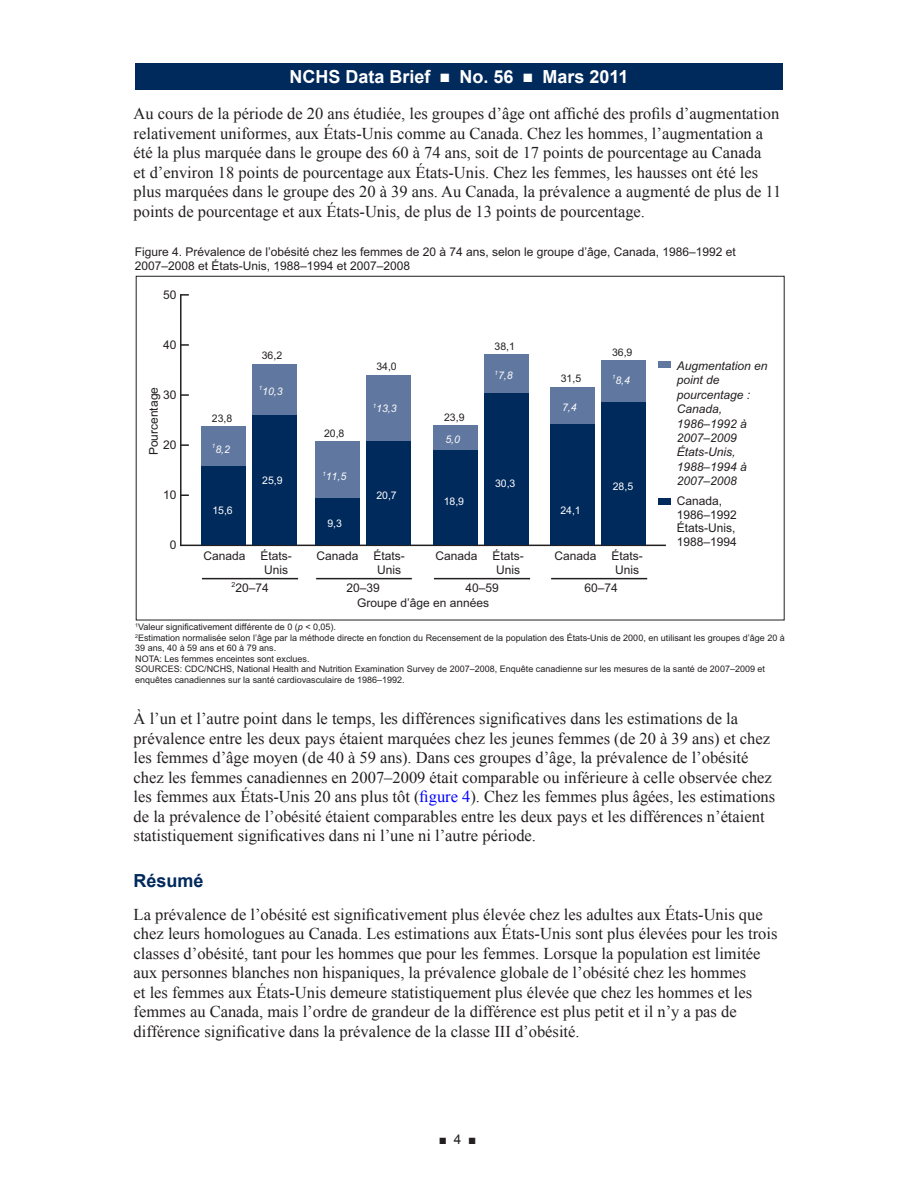
<style>
.page{position:relative;width:918px;height:1188px;background:#fff}
.page>*{position:absolute;margin:0;border:0;box-sizing:border-box;transform-origin:0 0}
.t1{font:700 18px "Arial";color:#fff}
.Heading_2{font:700 18px "Arial";color:#00295c}
.t2{font:16.5px/19.5px "Times New Roman";color:#231f20}
.t3{font:13.5px "Arial";color:#231f20}
.t4{font:12px/13.5px "Arial";color:#231f20}
.t5{font:italic 12px/14.4px "Arial";color:#231f20}
.t6{font:10.5px/22.4px "Arial";color:#231f20}
.t7{font:10.5px "Arial";color:#fff}
.t8{font:italic 10.5px "Arial";color:#fff}
.t9{font:9px/10.5px "Arial";color:#231f20}
.s1{font-style:italic;color:#fff}
.s2{font-style:italic}
.s3{color:#00f}
</style>
<div class="page">
<div style="left:135px;top:63px;width:648px;height:27px;background:#00295c"></div>
<div style="left:659px;top:499px;width:12px;height:6px;background:#00295c"></div>
<div style="left:659px;top:361px;width:12px;height:7px;background:#60779f"></div>
<hr style="left:181px;top:545px;width:484px;height:1px;background:#231f20">
<hr style="left:180px;top:295px;width:2px;height:250px;background:#231f20">
<svg style="left:181px;top:494px;width:8px;height:2px"></svg>
<svg style="left:181px;top:444px;width:8px;height:2px"></svg>
<svg style="left:181px;top:394px;width:8px;height:2px"></svg>
<svg style="left:181px;top:344px;width:8px;height:2px"></svg>
<svg style="left:181px;top:294px;width:8px;height:2px"></svg>
<div style="left:201px;top:426px;width:44px;height:41px;background:#60779f"></div>
<div style="left:252px;top:364px;width:45px;height:52px;background:#60779f"></div>
<div style="left:315px;top:441px;width:45px;height:58px;background:#60779f"></div>
<div style="left:366px;top:375px;width:45px;height:67px;background:#60779f"></div>
<div style="left:433px;top:426px;width:45px;height:25px;background:#60779f"></div>
<div style="left:484px;top:354px;width:45px;height:40px;background:#60779f"></div>
<div style="left:550px;top:388px;width:45px;height:37px;background:#60779f"></div>
<div style="left:601px;top:360px;width:45px;height:43px;background:#60779f"></div>
<div style="left:201px;top:466px;width:44px;height:79px;background:#00295c"></div>
<div style="left:252px;top:415px;width:45px;height:130px;background:#00295c"></div>
<div style="left:315px;top:498px;width:45px;height:47px;background:#00295c"></div>
<div style="left:366px;top:441px;width:45px;height:104px;background:#00295c"></div>
<div style="left:433px;top:450px;width:45px;height:95px;background:#00295c"></div>
<div style="left:484px;top:393px;width:45px;height:152px;background:#00295c"></div>
<div style="left:550px;top:424px;width:45px;height:121px;background:#00295c"></div>
<div style="left:601px;top:402px;width:45px;height:143px;background:#00295c"></div>
<hr style="left:202px;top:578px;width:96px;height:1px;background:#231f20">
<hr style="left:316px;top:578px;width:96px;height:1px;background:#231f20">
<hr style="left:434px;top:578px;width:96px;height:1px;background:#231f20">
<hr style="left:551px;top:578px;width:96px;height:1px;background:#231f20">
<p class="t1" style="left:290px;top:65px;width:340px">NCHS Data Brief ■ No. 56 ■ Mars 2011</p>
<p class="t2" style="left:134px;top:104px;width:649px">Au cours de la période de 20 ans étudiée, les groupes d’âge ont affiché des profils d’augmentation relativement uniformes, aux États-Unis comme au Canada. Chez les hommes, l’augmentation a été la plus marquée dans le groupe des 60 à 74 ans, soit de 17 points de pourcentage au Canada<br>et d’environ 18 points de pourcentage aux États-Unis. Chez les femmes, les hausses ont été les plus marquées dans le groupe des 20 à 39 ans. Au Canada, la prévalence a augmenté de plus de 11 points de pourcentage et aux États-Unis, de plus de 13 points de pourcentage.</p>
<p class="t4" style="left:135px;top:245px;width:602px">Figure 4. Prévalence de l’obésité chez les femmes de 20 à 74 ans, selon le groupe d’âge, Canada, 1986–1992 et<br>2007–2008 et États-Unis, 1988–1994 et 2007–2008</p>
<p class="t4" style="left:163px;top:288px;width:15px">50</p>
<p class="t4" style="left:163px;top:338px;width:15px">40</p>
<p class="t4" style="left:147px;top:455px;width:70px;rotate:-90deg">Pourcentage</p>
<p class="t4" style="left:163px;top:388px;width:15px">30</p>
<p class="t4" style="left:163px;top:438px;width:15px">20</p>
<p class="t4" style="left:163px;top:488px;width:15px">10</p>
<p class="t6" style="left:212px;top:407px;width:22px">23,8</p>
<p class="t8" style="left:212px;top:442px;width:19px"><sup>1</sup>8,2</p>
<p class="t7" style="left:212px;top:504px;width:22px">15,6</p>
<p class="t6" style="left:262px;top:345px;width:22px">36,2</p>
<p class="t8" style="left:259px;top:384px;width:25px"><sup>1</sup>10,3</p>
<p class="t7" style="left:262px;top:473px;width:22px">25,9</p>
<p class="t6" style="left:324px;top:422px;width:22px">20,8</p>
<p class="t8" style="left:322px;top:470px;width:25px"><sup>1</sup>11,5</p>
<p class="t7" style="left:327px;top:516px;width:16px">9,3</p>
<p class="t6" style="left:376px;top:355px;width:22px">34,0</p>
<p class="t8" style="left:373px;top:402px;width:25px"><sup>1</sup>13,3</p>
<p class="t7" style="left:376px;top:489px;width:22px">20,7</p>
<p class="t6" style="left:444px;top:406px;width:22px">23,9<br><span class="s1">5,0</span></p>
<p class="t7" style="left:444px;top:494px;width:22px">18,9</p>
<p class="t6" style="left:495px;top:335px;width:22px">38,1</p>
<p class="t8" style="left:495px;top:369px;width:20px"><sup>1</sup>7,8</p>
<p class="t7" style="left:495px;top:476px;width:22px">30,3</p>
<p class="t6" style="left:561px;top:367px;width:22px">31,5</p>
<p class="t8" style="left:562px;top:401px;width:16px">7,4</p>
<p class="t7" style="left:560px;top:503px;width:22px">24,1</p>
<p class="t6" style="left:612px;top:341px;width:22px">36,9</p>
<p class="t8" style="left:612px;top:373px;width:20px"><sup>1</sup>8,4</p>
<p class="t7" style="left:613px;top:479px;width:22px">28,5</p>
<p class="t5" style="left:677px;top:359px;width:92px">Augmentation en point de pourcentage :<br>Canada,<br>1986–1992 à<br>2007–2009<br>États-Unis,<br>1988–1994 à<br>2007–2008</p>
<p class="t4" style="left:677px;top:495px;width:62px">Canada,<br>1986–1992<br>États-Unis,</p>
<p class="t4" style="left:170px;top:538px;width:8px">0</p>
<p class="t4" style="left:677px;top:535px;width:62px">1988–1994</p>
<p class="t4" style="left:264px;top:549px;width:29px;text-indent:-61px">Canada États-<br>Unis</p>
<p class="t4" style="left:377px;top:549px;width:29px;text-indent:-61px">Canada États-<br>Unis</p>
<p class="t4" style="left:496px;top:549px;width:29px;text-indent:-61px">Canada États-<br>Unis</p>
<p class="t4" style="left:615px;top:549px;width:29px;text-indent:-61px">Canada États-<br>Unis</p>
<p class="t4" style="left:232px;top:582px;width:39px"><sup>2</sup>20–74</p>
<p class="t4" style="left:347px;top:582px;width:35px">20–39</p>
<p class="t4" style="left:466px;top:582px;width:35px">40–59</p>
<p class="t4" style="left:357px;top:596px;width:134px">Groupe d’âge en années</p>
<p class="t4" style="left:585px;top:582px;width:35px">60–74</p>
<p class="t9" style="left:135px;top:622px;width:651px"><sup>1</sup>Valeur significativement différente de 0 (<span class="s2">p</span> &lt; 0,05).<br><sup>2</sup>Estimation normalisée selon l’âge par la méthode directe en fonction du Recensement de la population des États-Unis de 2000, en utilisant les groupes d’âge 20 à 39 ans, 40 à 59 ans et 60 à 79 ans.<br>NOTA: Les femmes enceintes sont exclues.<br>SOURCES: CDC/NCHS, National Health and Nutrition Examination Survey de 2007–2008, Enquête canadienne sur les mesures de la santé de 2007–2009 et enquêtes canadiennes sur la santé cardiovasculaire de 1986–1992.</p>
<p class="t2" style="left:134px;top:709px;width:643px">À l’un et l’autre point dans le temps, les différences significatives dans les estimations de la prévalence entre les deux pays étaient marquées chez les jeunes femmes (de 20 à 39 ans) et chez les femmes d’âge moyen (de 40 à 59 ans). Dans ces groupes d’âge, la prévalence de l’obésité chez les femmes canadiennes en 2007–2009 était comparable ou inférieure à celle observée chez les femmes aux États-Unis 20 ans plus tôt (<span class="s3">figure 4</span>). Chez les femmes plus âgées, les estimations</p>
<p class="t2" style="left:134px;top:806px;width:633px">de la prévalence de l’obésité étaient comparables entre les deux pays et les différences n’étaient statistiquement significatives dans ni l’une ni l’autre période.</p>
<p class="Heading_2" style="left:134px;top:868px;width:72px">Résumé</p>
<p class="t2" style="left:134px;top:904px;width:645px">La prévalence de l’obésité est significativement plus élevée chez les adultes aux États-Unis que chez leurs homologues au Canada. Les estimations aux États-Unis sont plus élevées pour les trois classes d’obésité, tant pour les hommes que pour les femmes. Lorsque la population est limitée aux personnes blanches non hispaniques, la prévalence globale de l’obésité chez les hommes<br>et les femmes aux États-Unis demeure statistiquement plus élevée que chez les hommes et les femmes au Canada, mais l’ordre de grandeur de la différence est plus petit et il n’y a pas de différence significative dans la prévalence de la classe III d’obésité.</p>
<p class="t3" style="left:439px;top:1130px;width:39px">■ 4 ■</p>
</div>
